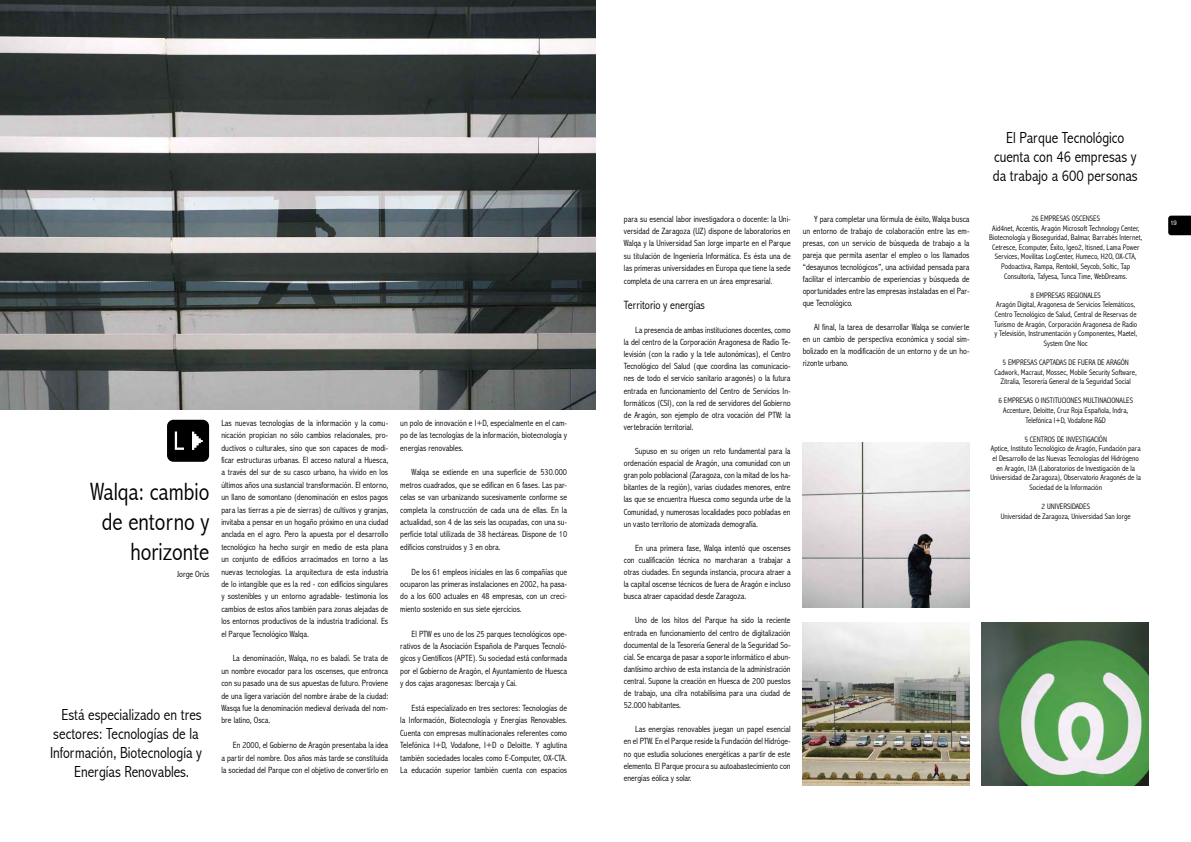
<style>
.page{position:relative;width:1191px;height:842px;background:#fff}
.page>*{position:absolute;margin:0;border:0;box-sizing:border-box;transform-origin:0 0}
.t1{font:300 condensed 25px/30px "Abadi";color:#000;text-align:right}
.t2{font:300 condensed 16px/19.2px "Abadi";color:#000;text-align:center}
.t3{font:300 condensed 12px "Abadi";color:#000}
.t4{font:10px "Universal Eight";color:#fff}
.t5{font:300 condensed 9px/12.4px "Abadi";color:#000;text-align:justify}
.t6{font:300 condensed 8px/9.6px "Abadi";color:#000;text-align:center}
</style>
<div class="page">
<svg style="left:1168px;top:216px;width:23px;height:19px"></svg>
<svg style="left:167px;top:420px;width:42px;height:42px;background:#1e1e1e"></svg>
<img style="left:0;top:0;width:595px;height:409px">
<img style="left:802px;top:622px;width:167px;height:163px">
<img style="left:981px;top:622px;width:167px;height:163px">
<img style="left:802px;top:442px;width:167px;height:165px">
<h1 class="t1" style="left:90px;top:477px;width:120px">Walqa: cambio de entorno y horizonte</h1>
<p class="t5" style="left:177px;top:567px;width:34px">Jorge Orús</p>
<h2 class="t2" style="left:61px;top:705px;width:142px">Está especializado en tres</h2>
<h2 class="t2" style="left:53px;top:724px;width:147px">sectores: Tecnologías de la</h2>
<h2 class="t2" style="left:50px;top:743px;width:153px">Información, Biotecnología y</h2>
<h2 class="t2" style="left:74px;top:762px;width:116px">Energías Renovables.</h2>
<p class="t5" style="left:221px;top:417px;width:168px">Las nuevas tecnologías de la información y la comu&shy;nicación propician no sólo cambios relacionales, pro&shy;ductivos o culturales, sino que son capaces de modi&shy;ficar estructuras urbanas. El acceso natural a Huesca, a través del sur de su casco urbano, ha vivido en los últimos años una sustancial transformación. El entorno, un llano de somontano (denominación en estos pagos para las tierras a pie de sierras) de cultivos y granjas, invitaba a pensar en un hogaño próximo en una ciudad anclada en el agro. Pero la apuesta por el desarrollo tecnológico ha hecho surgir en medio de esta plana un conjunto de edificios arracimados en torno a las nuevas tecnologías. La arquitectura de esta industria de lo intangible que es la red - con edificios singulares y sostenibles y un entorno agradable- testimonia los cambios de estos años también para zonas alejadas de los entornos productivos de la industria tradicional. Es el Parque Tecnológico Walqa.</p>
<p class="t5" style="left:221px;top:652px;width:168px;text-indent:11px">La denominación, Walqa, no es baladí. Se trata de un nombre evocador para los oscenses, que entronca con su pasado una de sus apuestas de futuro. Proviene de una ligera variación del nombre árabe de la ciudad:<br>Wasqa fue la denominación medieval derivada del nom&shy;bre latino, Osca.</p>
<p class="t5" style="left:221px;top:739px;width:168px;text-indent:11px">En 2000, el Gobierno de Aragón presentaba la idea a partir del nombre. Dos años más tarde se constituida la sociedad del Parque con el objetivo de convertirlo en</p>
<p class="t5" style="left:400px;top:417px;width:168px">un polo de innovación e I+D, especialmente en el cam&shy;po de las tecnologías de la información, biotecnología y energías renovables.</p>
<p class="t5" style="left:400px;top:466px;width:168px;text-indent:11px">Walqa se extiende en una superficie de 530.000 metros cuadrados, que se edifican en 6 fases. Las par&shy;celas se van urbanizando sucesivamente conforme se completa la construcción de cada una de ellas. En la actualidad, son 4 de las seis las ocupadas, con una su&shy;perficie total utilizada de 38 hectáreas. Dispone de 10 edificios construidos y 3 en obra.</p>
<p class="t5" style="left:400px;top:565px;width:168px;text-indent:11px">De los 61 empleos iniciales en las 6 compañías que ocuparon las primeras instalaciones en 2002, ha pasa&shy;do a los 600 actuales en 48 empresas, con un creci&shy;miento sostenido en sus siete ejercicios.</p>
<p class="t5" style="left:400px;top:627px;width:168px;text-indent:11px">El PTW es uno de los 25 parques tecnológicos ope&shy;rativos de la Asociación Española de Parques Tecnoló&shy;gicos y Científicos (APTE). Su sociedad está conformada por el Gobierno de Aragón, el Ayuntamiento de Huesca y dos cajas aragonesas: Ibercaja y Cai.</p>
<p class="t5" style="left:400px;top:702px;width:168px;text-indent:11px">Está especializado en tres sectores: Tecnologías de la Información, Biotecnología y Energías Renovables.<br>Cuenta con empresas multinacionales referentes como Telefónica I+D, Vodafone, I+D o Deloitte. Y aglutina también sociedades locales como E-Computer, OX-CTA.<br>La educación superior también cuenta con espacios</p>
<p class="t5" style="left:624px;top:212px;width:168px">para su esencial labor investigadora o docente: la Uni&shy;versidad de Zaragoza (UZ) dispone de laboratorios en Walqa y la Universidad San Jorge imparte en el Parque su titulación de Ingeniería Informática. Es ésta una de las primeras universidades en Europa que tiene la sede completa de una carrera en un área empresarial.</p>
<h3 class="t3" style="left:624px;top:298px;width:83px">Territorio y energías</h3>
<p class="t5" style="left:624px;top:324px;width:168px;line-height:12.1px;text-indent:11px">La presencia de ambas instituciones docentes, como la del centro de la Corporación Aragonesa de Radio Te&shy;levisión (con la radio y la tele autonómicas), el Centro Tecnológico del Salud (que coordina las comunicacio&shy;nes de todo el servicio sanitario aragonés) o la futura entrada en funcionamiento del Centro de Servicios In&shy;formáticos (CSI), con la red de servidores del Gobierno de Aragón, son ejemplo de otra vocación del PTW: la vertebración territorial.</p>
<p class="t5" style="left:624px;top:445px;width:168px;line-height:12.1px;text-indent:11px">Supuso en su origen un reto fundamental para la ordenación espacial de Aragón, una comunidad con un gran polo poblacional (Zaragoza, con la mitad de los ha&shy;bitantes de la región), varias ciudades menores, entre las que se encuentra Huesca como segunda urbe de la Comunidad, y numerosas localidades poco pobladas en un vasto territorio de atomizada demografía.</p>
<p class="t5" style="left:624px;top:542px;width:168px;line-height:12.1px;text-indent:11px">En una primera fase, Walqa intentó que oscenses con cualificación técnica no marcharan a trabajar a otras ciudades. En segunda instancia, procura atraer a la capital oscense técnicos de fuera de Aragón e incluso busca atraer capacidad desde Zaragoza.</p>
<p class="t5" style="left:624px;top:614px;width:168px;line-height:12.1px;text-indent:11px">Uno de los hitos del Parque ha sido la reciente entrada en funcionamiento del centro de digitalización documental de la Tesorería General de la Seguridad So&shy;cial. Se encarga de pasar a soporte informático el abun&shy;dantísimo archivo de esta instancia de la administración central. Supone la creación en Huesca de 200 puestos de trabajo, una cifra notabilísima para una ciudad de 52.000 habitantes.</p>
<p class="t5" style="left:624px;top:723px;width:168px;line-height:12.1px;text-indent:11px">Las energías renovables juegan un papel esencial en el PTW. En el Parque reside la Fundación del Hidróge&shy;no que estudia soluciones energéticas a partir de este elemento. El Parque procura su autoabastecimiento con energías eólica y solar.</p>
<p class="t5" style="left:802px;top:213px;width:168px;line-height:12px;text-indent:11px">Y para completar una fórmula de éxito, Walqa busca un entorno de trabajo de colaboración entre las em&shy;presas, con un servicio de búsqueda de trabajo a la pareja que permita asentar el empleo o los llamados “desayunos tecnológicos”, una actividad pensada para facilitar el intercambio de experiencias y búsqueda de oportunidades entre las empresas instaladas en el Par&shy;que Tecnológico.</p>
<p class="t5" style="left:802px;top:321px;width:168px;line-height:12px;text-indent:11px">Al final, la tarea de desarrollar Walqa se convierte en un cambio de perspectiva económica y social sim&shy;bolizado en la modificación de un entorno y de un ho&shy;rizonte urbano.</p>
<h2 class="t2" style="left:992px;top:128px;width:146px">El Parque Tecnológico cuenta con 46 empresas y da trabajo a 600 personas</h2>
<p class="t6" style="left:989px;top:214px;width:154px">26 EMPRESAS OSCENSES<br>Aid4net, Accentis, Aragón Microsoft Technology Center, Biotecnología y Bioseguridad, Balmar, Barrabés Internet, Cetresce, Ecomputer, Éxito, Igeo2, Itisned, Lama Power Services, Movilitas LogCenter, Humeco, H2O, OX-CTA, Podoactiva, Rampa, Rentokil, Seycob, Soltic, Tap Consultoría, Tafyesa, Tunca Time, WebDreams.</p>
<p class="t6" style="left:994px;top:290px;width:145px">8 EMPRESAS REGIONALES<br>Aragón Digital, Aragonesa de Servicios Telemáticos, Centro Tecnológico de Salud, Central de Reservas de Turismo de Aragón, Corporación Aragonesa de Radio y Televisión, Instrumentación y Componentes, Maetel, System One Noc</p>
<p class="t6" style="left:994px;top:358px;width:144px">5 EMPRESAS CAPTADAS DE FUERA DE ARAGÓN<br>Cadwork, Macraut, Mossec, Mobile Security Software,<br>Zitralia, Tesorería General de la Seguridad Social</p>
<p class="t6" style="left:998px;top:396px;width:136px">6 EMPRESAS O INSTITUCIONES MULTINACIONALES<br>Accenture, Deloitte, Cruz Roja Española, Indra,<br>Telefónica I+D, Vodafone R&amp;D</p>
<p class="t6" style="left:990px;top:434px;width:152px">5 CENTROS DE INVESTIGACIÓN<br>Aptice, Instituto Tecnológico de Aragón, Fundación para el Desarrollo de las Nuevas Tecnologías del Hidrógeno en Aragón, I3A (Laboratorios de Investigación de la Universidad de Zaragoza), Observatorio Aragonés de la Sociedad de la Información</p>
<p class="t6" style="left:1000px;top:502px;width:131px">2 UNIVERSIDADES<br>Universidad de Zaragoza, Universidad San Jorge</p>
<p class="t4" style="left:1170px;top:218px;width:8px">19</p>
</div>
